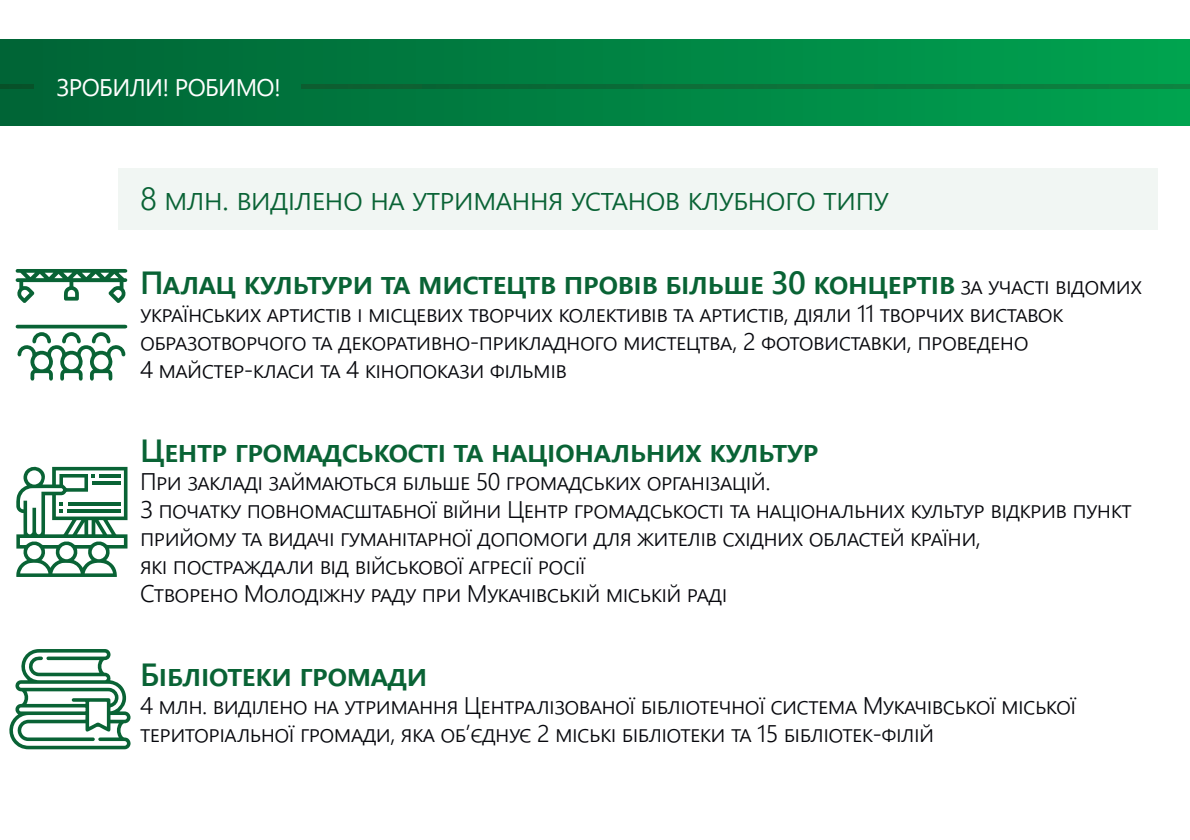
<style>
.page{position:relative;width:1190px;height:840px;background:#fff}
.page>*{position:absolute;margin:0;border:0;box-sizing:border-box;transform-origin:0 0}
.t1{font:600 32px "Segoe UI";letter-spacing:-.025em;color:#096335}
.t2{font:300 32px "Segoe UI";color:#096335}
.t3{font:300 24px/28px "Segoe UI";letter-spacing:-.025em;color:#07080d}
.t4{font:24px "Segoe UI";letter-spacing:-.025em;color:#fff}
.s1{font-weight:300;font-size:24px;color:#07080d}
</style>
<div class="page">
<svg style="left:16px;top:466px;width:112px;height:111px"></svg>
<div style="left:118px;top:168px;width:1040px;height:62px;background:#f1f6f3"></div>
<div style="left:0;top:40px;width:1190px;height:86px;background:linear-gradient(to right,#006335,#00a24f)"></div>
<svg style="left:301px;top:84px;width:889px;height:4px;background:#0b7038"></svg>
<hr style="left:0;top:84px;width:33px;height:4px;background:#075129">
<svg style="left:16px;top:269px;width:111px;height:34px"></svg>
<svg style="left:16px;top:325px;width:111px;height:56px"></svg>
<svg style="left:9px;top:649px;width:122px;height:100px"></svg>
<p class="t4" style="left:57px;top:64px;width:226px">ЗРОБИЛИ! РОБИМО!</p>
<h1 class="t2" style="left:140px;top:168px;width:750px">8 МЛН. ВИДІЛЕНО НА УТРИМАННЯ УСТАНОВ КЛУБНОГО ТИПУ</h1>
<h1 class="t1" style="left:140px;top:252px;width:1004px">ПАЛАЦ КУЛЬТУРИ ТА МИСТЕЦТВ ПРОВІВ БІЛЬШЕ 30 КОНЦЕРТІВ <span class="s1">ЗА УЧАСТІ ВІДОМИХ</span></h1>
<p class="t3" style="left:140px;top:297px;width:925px">УКРАЇНСЬКИХ АРТИСТІВ І МІСЦЕВИХ ТВОРЧИХ КОЛЕКТИВІВ ТА АРТИСТІВ, ДІЯЛИ 11 ТВОРЧИХ ВИСТАВОК<br>ОБРАЗОТВОРЧОГО ТА ДЕКОРАТИВНО-ПРИКЛАДНОГО МИСТЕЦТВА, 2 ФОТОВИСТАВКИ, ПРОВЕДЕНО<br>4 МАЙСТЕР-КЛАСИ ТА 4 КІНОПОКАЗИ ФІЛЬМІВ</p>
<h1 class="t1" style="left:140px;top:420px;width:680px">ЦЕНТР ГРОМАДСЬКОСТІ ТА НАЦІОНАЛЬНИХ КУЛЬТУР</h1>
<p class="t3" style="left:140px;top:465px;width:993px">ПРИ ЗАКЛАДІ ЗАЙМАЮТЬСЯ БІЛЬШЕ 50 ГРОМАДСЬКИХ ОРГАНІЗАЦІЙ.<br>З ПОЧАТКУ ПОВНОМАСШТАБНОЇ ВІЙНИ ЦЕНТР ГРОМАДСЬКОСТІ ТА НАЦІОНАЛЬНИХ КУЛЬТУР ВІДКРИВ ПУНКТ ПРИЙОМУ ТА ВИДАЧІ ГУМАНІТАРНОЇ ДОПОМОГИ ДЛЯ ЖИТЕЛІВ СХІДНИХ ОБЛАСТЕЙ КРАЇНИ,<br>ЯКІ ПОСТРАЖДАЛИ ВІД ВІЙСЬКОВОЇ АГРЕСІЇ РОСІЇ<br>СТВОРЕНО МОЛОДІЖНУ РАДУ ПРИ МУКАЧІВСЬКІЙ МІСЬКІЙ РАДІ</p>
<h1 class="t1" style="left:140px;top:644px;width:289px">БІБЛІОТЕКИ ГРОМАДИ</h1>
<p class="t3" style="left:140px;top:689px;width:938px">4 МЛН. ВИДІЛЕНО НА УТРИМАННЯ ЦЕНТРАЛІЗОВАНОЇ БІБЛІОТЕЧНОЇ СИСТЕМА МУКАЧІВСЬКОЇ МІСЬКОЇ<br>ТЕРИТОРІАЛЬНОЇ ГРОМАДИ, ЯКА ОБ’ЄДНУЄ 2 МІСЬКІ БІБЛІОТЕКИ ТА 15 БІБЛІОТЕК-ФІЛІЙ</p>
</div>
